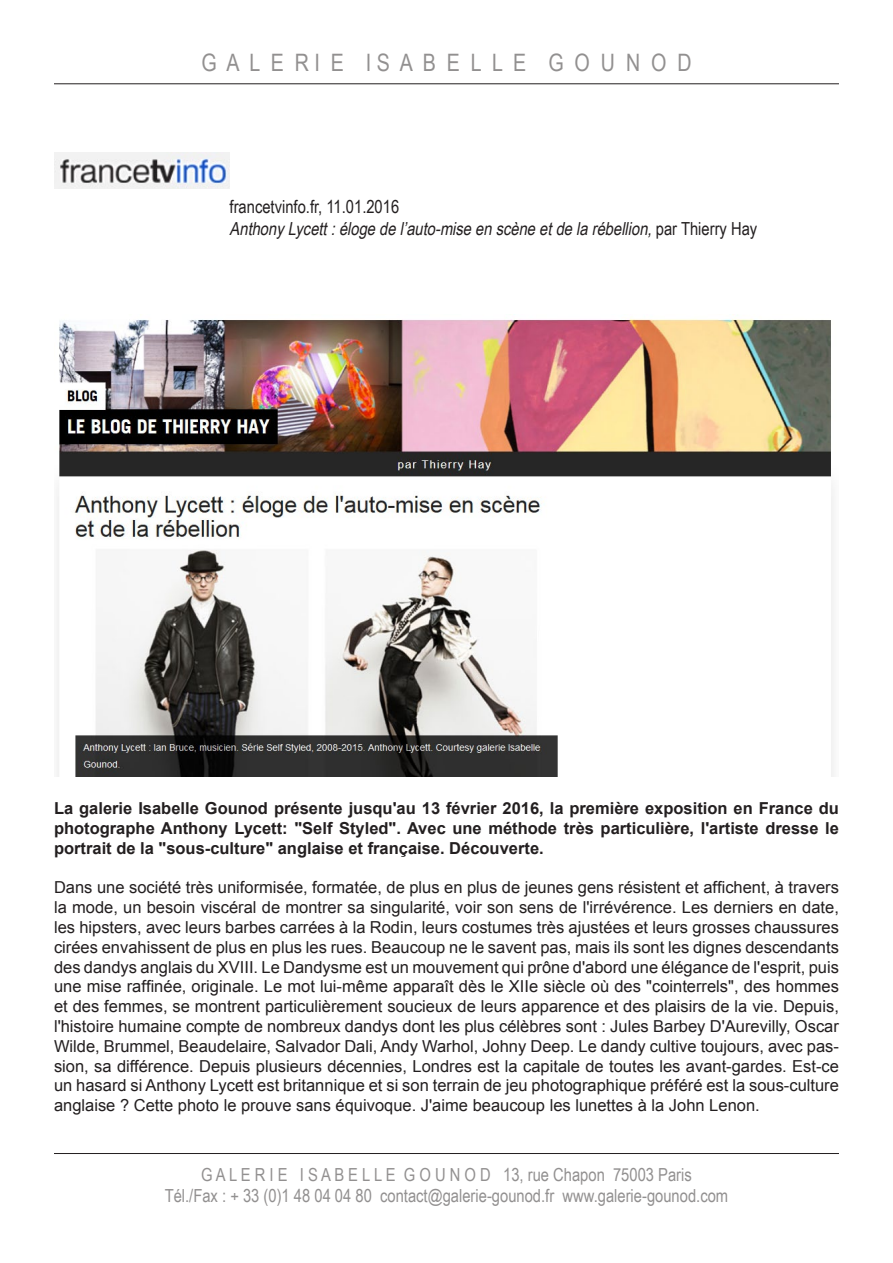
<style>
.page{position:relative;width:893px;height:1263px;background:#fff}
.page>*{position:absolute;margin:0;border:0;box-sizing:border-box;transform-origin:0 0}
.t1{font:24px "Arial Narrow";color:#929090}
.t2{font:18px/21.6px "Arial Narrow";color:#929090;text-align:center}
.t3{font:italic 18px "Arial Narrow";color:#231f20}
.t4{font:18px "Arial Narrow";color:#231f20}
.t5{font:16.5px/19.8px "Arial";color:#231f20;text-align:justify}
.t6{font:700 16.5px/19.8px "Arial";color:#231f20;text-align:justify}
.s1{font-style:normal}
</style>
<div class="page">
<hr style="left:54px;top:84px;width:785px;height:1px;background:#231f20">
<hr style="left:54px;top:1153px;width:785px;height:1px;background:#231f20">
<img style="left:57px;top:318px;width:777px;height:458px">
<img style="left:54px;top:152px;width:176px;height:36px">
<h1 class="t1" style="left:201px;top:45px;width:492px">G A L E R I E I S A B E L L E G O U N O D</h1>
<p class="t4" style="left:230px;top:194px;width:171px">francetvinfo.fr, 11.01.2016</p>
<p class="t3" style="left:230px;top:215px;width:529px">AnthonyLycett:élogedel’auto-miseenscèneetdelarébellion,<span class="s1">p a r T h i e r r y H a y</span></p>
<p class="t6" style="left:54px;top:799px;width:786px">La galerie Isabelle Gounod présente jusqu'au 13 février 2016, la première exposition en France du photographe Anthony Lycett: "Self Styled". Avec une méthode très particulière, l'artiste dresse le portrait de la "sous-culture" anglaise et française. Découverte.</p>
<p class="t5" style="left:54px;top:878px;width:786px">Dans une société très uniformisée, formatée, de plus en plus de jeunes gens résistent et affichent, à travers la mode, un besoin viscéral de montrer sa singularité, voir son sens de l'irrévérence. Les derniers en date, les hipsters, avec leurs barbes carrées à la Rodin, leurs costumes très ajustées et leurs grosses chaussures cirées envahissent de plus en plus les rues. Beaucoup ne le savent pas, mais ils sont les dignes descendants des dandys anglais du XVIII. Le Dandysme est un mouvement qui prône d'abord une élégance de l'esprit, puis une mise raffinée, originale. Le mot lui-même apparaît dès le XIIe siècle où des "cointerrels", des hommes et des femmes, se montrent particulièrement soucieux de leurs apparence et des plaisirs de la vie. Depuis, l'histoire humaine compte de nombreux dandys dont les plus célèbres sont : Jules Barbey D'Aurevilly, Oscar Wilde, Brummel, Beaudelaire, Salvador Dali, Andy Warhol, Johny Deep. Le dandy cultive toujours, avec pas&shy;sion, sa différence. Depuis plusieurs décennies, Londres est la capitale de toutes les avant-gardes. Est-ce un hasard si Anthony Lycett est britannique et si son terrain de jeu photographique préféré est la sous-culture anglaise ? Cette photo le prouve sans équivoque. J'aime beaucoup les lunettes à la John Lenon.</p>
<p class="t2" style="left:165px;top:1163px;width:565px">G A L E R I E I S A B E L L E G O U N O D 13, rue Chapon 75003 Paris<br>Tél./Fax : + 33 (0)1 48 04 04 80 contact@galerie-gounod.fr www.galerie-gounod.com</p>
</div>
